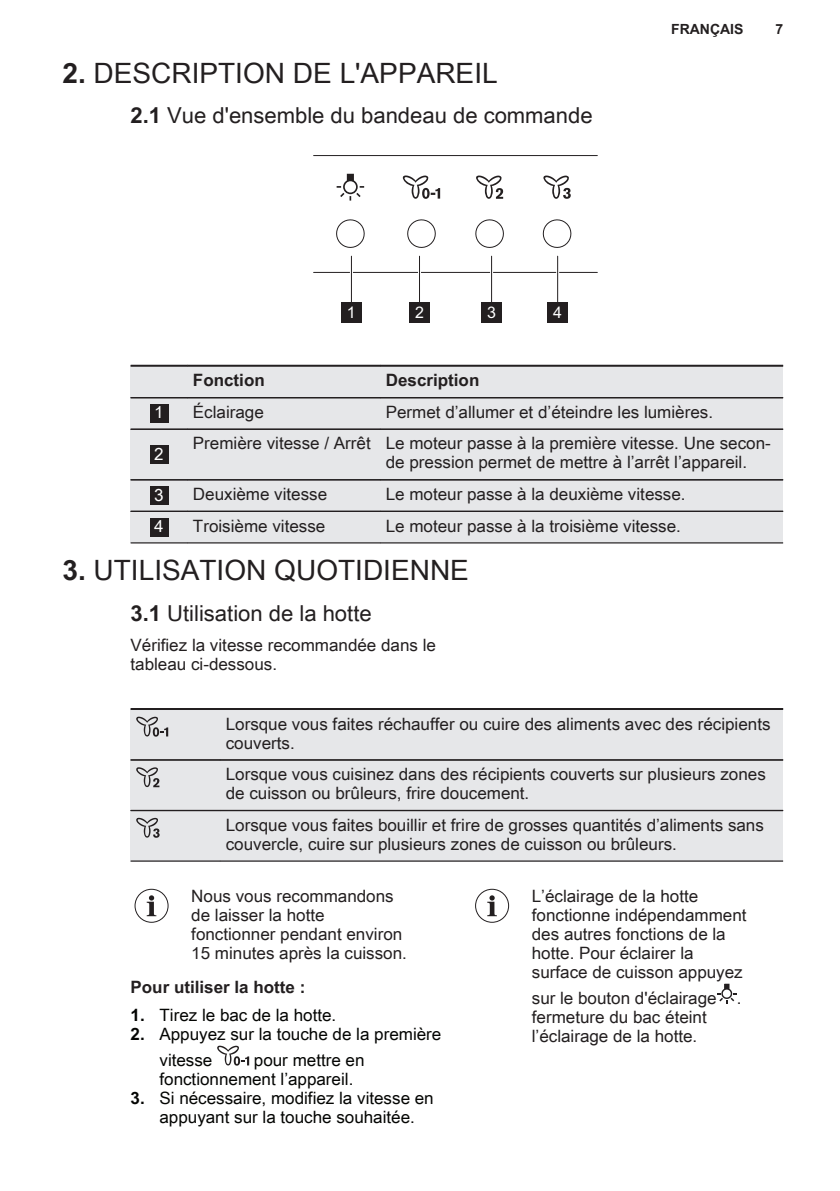
<style>
.page{position:relative;width:840px;height:1191px;background:#fff}
.page>*{position:absolute;margin:0;border:0;box-sizing:border-box;transform-origin:0 0}
.t1{font:28px "Arial Unicode MS";color:#231f20}
.t2{font:22px "Arial Unicode MS";color:#231f20}
.t3{font:17px/19px "Arial Unicode MS";color:#231f20}
.t4{font:17px/19px "Arial Unicode MS";color:#040503}
.t5{font:700 17px "Arial Unicode MS";color:#231f20}
.t6{font:17px "Arial Unicode MS";color:#fff}
.t7{font:16px "Arial";color:#fff}
.t8{font:700 14px "Arial Unicode MS";color:#231f20}
.s1{font-weight:700}
</style>
<div class="page">
<svg style="left:336px;top:219px;width:29px;height:29px"></svg>
<svg style="left:407px;top:219px;width:29px;height:29px"></svg>
<svg style="left:475px;top:219px;width:29px;height:29px"></svg>
<svg style="left:542px;top:219px;width:30px;height:29px"></svg>
<svg style="left:336px;top:174px;width:28px;height:27px"></svg>
<svg style="left:476px;top:175px;width:27px;height:24px"></svg>
<svg style="left:543px;top:175px;width:27px;height:24px"></svg>
<svg style="left:402px;top:175px;width:38px;height:24px"></svg>
<hr style="left:313px;top:272px;width:284px;height:1px;background:#231f20">
<hr style="left:313px;top:155px;width:284px;height:1px;background:#231f20">
<hr style="left:556px;top:256px;width:3px;height:56px;background:#fff">
<hr style="left:557px;top:256px;width:1px;height:56px;background:#231f20">
<div style="left:547px;top:302px;width:20px;height:20px;background:#231f20"></div>
<hr style="left:490px;top:256px;width:3px;height:56px;background:#fff">
<hr style="left:491px;top:256px;width:1px;height:56px;background:#231f20">
<div style="left:481px;top:302px;width:20px;height:20px;background:#231f20"></div>
<hr style="left:418px;top:256px;width:3px;height:56px;background:#fff">
<hr style="left:419px;top:256px;width:1px;height:56px;background:#231f20">
<div style="left:409px;top:302px;width:20px;height:20px;background:#231f20"></div>
<hr style="left:350px;top:256px;width:3px;height:56px;background:#fff">
<hr style="left:351px;top:256px;width:1px;height:56px;background:#231f20">
<div style="left:341px;top:302px;width:20px;height:20px;background:#231f20"></div>
<div style="left:130px;top:366px;width:652px;height:177px;background:#e6e7e9"></div>
<div style="left:150px;top:404px;width:19px;height:19px;background:#231f20"></div>
<div style="left:150px;top:445px;width:19px;height:19px;background:#231f20"></div>
<div style="left:150px;top:486px;width:19px;height:19px;background:#231f20"></div>
<div style="left:150px;top:518px;width:19px;height:18px;background:#231f20"></div>
<hr style="left:130px;top:365px;width:57px;height:2px;background:#231f20">
<hr style="left:187px;top:365px;width:193px;height:2px;background:#231f20">
<hr style="left:380px;top:365px;width:402px;height:2px;background:#231f20">
<hr style="left:130px;top:397px;width:57px;height:1px;background:#231f20">
<hr style="left:187px;top:397px;width:193px;height:1px;background:#231f20">
<hr style="left:380px;top:397px;width:402px;height:1px;background:#231f20">
<hr style="left:130px;top:428px;width:57px;height:2px;background:#231f20">
<hr style="left:187px;top:428px;width:193px;height:2px;background:#231f20">
<hr style="left:380px;top:428px;width:402px;height:2px;background:#231f20">
<hr style="left:130px;top:479px;width:57px;height:1px;background:#231f20">
<hr style="left:187px;top:479px;width:193px;height:1px;background:#231f20">
<hr style="left:380px;top:479px;width:402px;height:1px;background:#231f20">
<hr style="left:130px;top:511px;width:57px;height:1px;background:#231f20">
<hr style="left:130px;top:542px;width:57px;height:1px;background:#231f20">
<hr style="left:187px;top:511px;width:193px;height:1px;background:#231f20">
<hr style="left:187px;top:542px;width:193px;height:1px;background:#231f20">
<hr style="left:380px;top:511px;width:402px;height:1px;background:#231f20">
<hr style="left:380px;top:542px;width:402px;height:1px;background:#231f20">
<div style="left:130px;top:709px;width:652px;height:152px;background:#e6e7e9"></div>
<svg style="left:136px;top:716px;width:32px;height:20px"></svg>
<svg style="left:136px;top:767px;width:23px;height:20px"></svg>
<svg style="left:136px;top:818px;width:23px;height:19px"></svg>
<hr style="left:130px;top:708px;width:90px;height:2px;background:#231f20">
<hr style="left:220px;top:708px;width:562px;height:2px;background:#231f20">
<hr style="left:130px;top:759px;width:90px;height:1px;background:#231f20">
<hr style="left:220px;top:759px;width:562px;height:1px;background:#231f20">
<hr style="left:130px;top:810px;width:90px;height:1px;background:#231f20">
<hr style="left:130px;top:860px;width:90px;height:1px;background:#231f20">
<hr style="left:220px;top:810px;width:562px;height:1px;background:#231f20">
<hr style="left:220px;top:860px;width:562px;height:1px;background:#231f20">
<svg style="left:134px;top:888px;width:34px;height:34px"></svg>
<svg style="left:217px;top:1045px;width:32px;height:20px"></svg>
<svg style="left:475px;top:888px;width:34px;height:34px"></svg>
<svg style="left:717px;top:984px;width:19px;height:19px"></svg>
<p class="t1" style="left:62px;top:52px;width:436px"><span class="s1">2.</span> DESCRIPTION DE L'APPAREIL</p>
<p class="t2" style="left:130px;top:99px;width:463px"><span class="s1">2.1</span> Vue d'ensemble du bandeau de commande</p>
<p class="t7" style="left:347px;top:303px;width:10px">1</p>
<p class="t7" style="left:415px;top:303px;width:10px">2</p>
<p class="t7" style="left:487px;top:303px;width:10px">3</p>
<p class="t7" style="left:553px;top:303px;width:10px">4</p>
<p class="t5" style="left:193px;top:368px;width:73px">Fonction</p>
<p class="t5" style="left:385px;top:368px;width:95px">Description</p>
<p class="t8" style="left:670px;top:19px;width:74px">FRANÇAIS</p>
<p class="t8" style="left:775px;top:19px;width:9px">7</p>
<p class="t6" style="left:154px;top:400px;width:11px">1</p>
<p class="t3" style="left:193px;top:402px;width:72px">Éclairage</p>
<p class="t3" style="left:385px;top:402px;width:328px">Permet d’allumer et d’éteindre les lumières.</p>
<p class="t6" style="left:154px;top:441px;width:11px">2</p>
<p class="t3" style="left:385px;top:433px;width:386px;text-indent:-193px">Première vitesse / Arrêt Le moteur passe à la première vitesse. Une secon‐ de pression permet de mettre à l’arrêt l’appareil.</p>
<p class="t6" style="left:154px;top:482px;width:11px">3</p>
<p class="t3" style="left:193px;top:484px;width:136px">Deuxième vitesse</p>
<p class="t3" style="left:385px;top:484px;width:301px">Le moteur passe à la deuxième vitesse.</p>
<p class="t6" style="left:154px;top:514px;width:11px">4</p>
<p class="t3" style="left:193px;top:515px;width:134px">Troisième vitesse</p>
<p class="t3" style="left:385px;top:515px;width:296px">Le moteur passe à la troisième vitesse.</p>
<p class="t1" style="left:62px;top:550px;width:408px"><span class="s1">3.</span> UTILISATION QUOTIDIENNE</p>
<p class="t2" style="left:130px;top:597px;width:242px"><span class="s1">3.1</span> Utilisation de la hotte</p>
<p class="t3" style="left:130px;top:635px;width:307px">Vérifiez la vitesse recommandée dans le tableau ci-dessous.</p>
<p class="t3" style="left:225px;top:713px;width:546px">Lorsque vous faites réchauffer ou cuire des aliments avec des récipients couverts.</p>
<p class="t3" style="left:225px;top:764px;width:541px">Lorsque vous cuisinez dans des récipients couverts sur plusieurs zones de cuisson ou brûleurs, frire doucement.</p>
<p class="t3" style="left:225px;top:815px;width:539px">Lorsque vous faites bouillir et frire de grosses quantités d’aliments sans couvercle, cuire sur plusieurs zones de cuisson ou brûleurs.</p>
<p class="t3" style="left:191px;top:885px;width:217px">Nous vous recommandons de laisser la hotte fonctionner pendant environ<br>15 minutes après la cuisson.</p>
<p class="t5" style="left:130px;top:974px;width:176px">Pour utiliser la hotte :</p>
<p class="t4" style="left:130px;top:1004px;width:207px"><span class="s1">1.</span> Tirez le bac de la hotte.</p>
<p class="t4" style="left:159px;top:1020px;width:283px;line-height:26px;text-indent:-29px"><span class="s1">2.</span> Appuyez sur la touche de la première vitesse</p>
<p class="t3" style="left:531px;top:885px;width:216px">L’éclairage de la hotte fonctionne indépendamment des autres fonctions de la hotte. Pour éclairer la surface de cuisson appuyez</p>
<p class="t3" style="left:531px;top:988px;width:211px">sur le bouton d'éclairage . fermeture du bac éteint l’éclairage de la hotte.</p>
<p class="t4" style="left:159px;top:1049px;width:206px;text-indent:94px">pour mettre en fonctionnement l’appareil.</p>
<p class="t4" style="left:130px;top:1087px;width:304px;text-align:center"><span class="s1">3.</span> Si nécessaire, modifiez la vitesse en appuyant sur la touche souhaitée.</p>
</div>
